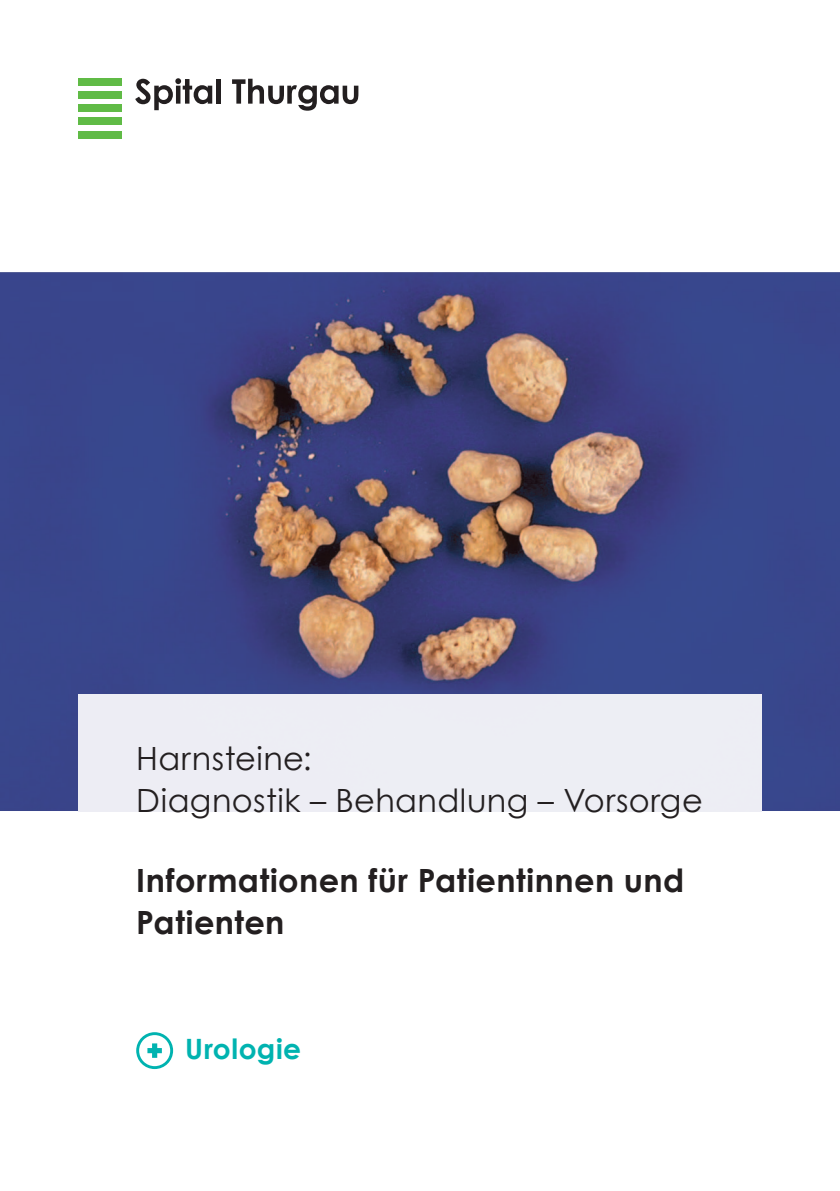
<style>
.page{position:relative;width:840px;height:1191px;background:#fff}
.page>*{position:absolute;margin:0;border:0;box-sizing:border-box;transform-origin:0 0}
.t1{font:32px/42px "Century Gothic";letter-spacing:.015em;color:#231f20}
.t2{font:700 32px/42px "Century Gothic";letter-spacing:.015em;color:#231f20}
.t3{font:700 28px "Century Gothic";letter-spacing:.02em;color:#00b3b0}
</style>
<div class="page">
<img style="left:0;top:272px;width:839px;height:539px">
<div style="left:78px;top:694px;width:683px;height:117px;background:#edeef4"></div>
<svg style="left:136px;top:1032px;width:37px;height:37px"></svg>
<div style="left:78px;top:78px;width:44px;height:8px;background:#60bb46"></div>
<div style="left:78px;top:131px;width:44px;height:7px;background:#60bb46"></div>
<div style="left:78px;top:91px;width:44px;height:8px;background:#60bb46"></div>
<div style="left:78px;top:105px;width:44px;height:7px;background:#60bb46"></div>
<div style="left:78px;top:118px;width:44px;height:7px;background:#60bb46"></div>
<svg style="left:135px;top:78px;width:77px;height:32px"></svg>
<hr style="left:216px;top:79px;width:4px;height:25px;background:#231f20">
<svg style="left:232px;top:79px;width:126px;height:32px"></svg>
<p class="t1" style="left:136px;top:736px;width:567px">Harnsteine:<br>Diagnostik – Behandlung – Vorsorge</p>
<p class="t2" style="left:136px;top:858px;width:549px">Informationen für Patientinnen und<br>Patienten</p>
<p class="t3" style="left:185px;top:1028px;width:117px">Urologie</p>
</div>
